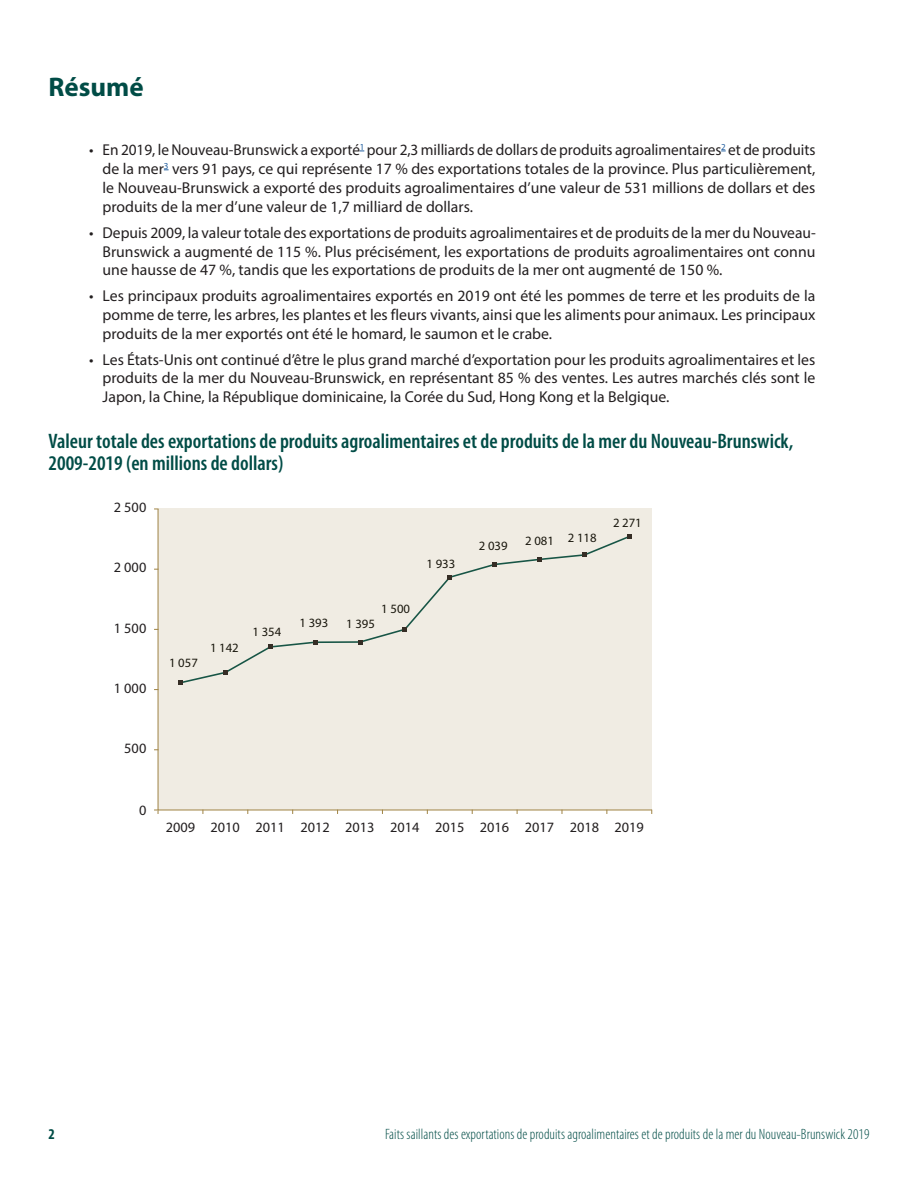
<style>
.page{position:relative;width:918px;height:1188px;background:#fff}
.page>*{position:absolute;margin:0;border:0;box-sizing:border-box;transform-origin:0 0}
.Entête_1_verte{font:700 27px "Myriad Pro";color:#004c46}
.entête_2_verte{font:600 condensed 21px/22.5px "Myriad Pro";color:#004c46}
.t1{font:15.75px/18.9px "Myriad Pro";color:#231f20;text-align:justify}
.t2{font:300 condensed 15px "Myriad Pro";letter-spacing:.005em;color:#004c46}
.t3{font:700 condensed 15px "Myriad Pro";color:#004c46}
.t4{font:14.25px "Myriad Pro";color:#231f20}
.t5{font:12.75px "Myriad Pro";color:#030505}
</style>
<div class="page">
<hr style="left:158px;top:810px;width:494px;height:1px;background:#9f8344">
<div style="left:158px;top:509px;width:494px;height:301px;background:#f0ece3"></div>
<p class="Entête_1_verte" style="left:49px;top:69px;width:97px">Résumé</p>
<p class="t1" style="left:103px;top:140px;width:714px;text-indent:-14px">• En 2019, le Nouveau-Brunswick a exporté<sup>1</sup> pour 2,3 milliards de dollars de produits agroalimentaires<sup>2</sup> et de produits de la mer<sup>3</sup> vers 91 pays, ce qui représente 17 % des exportations totales de la province. Plus particulièrement, le Nouveau-Brunswick a exporté des produits agroalimentaires d’une valeur de 531 millions de dollars et des produits de la mer d’une valeur de 1,7 milliard de dollars.</p>
<p class="t1" style="left:103px;top:223px;width:715px;text-indent:-14px">• Depuis 2009, la valeur totale des exportations de produits agroalimentaires et de produits de la mer du Nouveau-Brunswick a augmenté de 115 %. Plus précisément, les exportations de produits agroalimentaires ont connu une hausse de 47 %, tandis que les exportations de produits de la mer ont augmenté de 150 %.</p>
<p class="t1" style="left:103px;top:286px;width:714px;text-indent:-14px">• Les principaux produits agroalimentaires exportés en 2019 ont été les pommes de terre et les produits de la pomme de terre, les arbres, les plantes et les fleurs vivants, ainsi que les aliments pour animaux. Les principaux produits de la mer exportés ont été le homard, le saumon et le crabe.</p>
<p class="t1" style="left:103px;top:350px;width:714px;text-indent:-14px">• Les États-Unis ont continué d’être le plus grand marché d’exportation pour les produits agroalimentaires et les produits de la mer du Nouveau-Brunswick, en représentant 85 % des ventes. Les autres marchés clés sont le Japon, la Chine, la République dominicaine, la Corée du Sud, Hong Kong et la Belgique.</p>
<p class="entête_2_verte" style="left:49px;top:429px;width:746px">Valeur totale des exportations de produits agroalimentaires et de produits de la mer du Nouveau-Brunswick,<br>2009-2019 (en millions de dollars)</p>
<p class="t4" style="left:114px;top:499px;width:34px">2 500</p>
<p class="t4" style="left:114px;top:559px;width:34px">2 000</p>
<p class="t4" style="left:114px;top:619px;width:34px">1 500</p>
<p class="t4" style="left:114px;top:679px;width:34px">1 000</p>
<p class="t4" style="left:124px;top:739px;width:24px">500</p>
<p class="t5" style="left:169px;top:655px;width:30px">1 057</p>
<p class="t5" style="left:210px;top:640px;width:30px">1 142</p>
<p class="t5" style="left:252px;top:624px;width:30px">1 354</p>
<p class="t5" style="left:300px;top:615px;width:30px">1 393</p>
<p class="t5" style="left:346px;top:616px;width:30px">1 395</p>
<p class="t5" style="left:381px;top:600px;width:30px">1 500</p>
<p class="t5" style="left:426px;top:556px;width:30px">1 933</p>
<p class="t5" style="left:479px;top:537px;width:30px">2 039</p>
<p class="t5" style="left:525px;top:531px;width:73px">2 081 2 118</p>
<p class="t5" style="left:613px;top:515px;width:30px">2 271</p>
<p class="t4" style="left:139px;top:801px;width:9px">0</p>
<p class="t4" style="left:166px;top:818px;width:480px">2009 2010 2011 2012 2013 2014 2015 2016 2017 2018 2019</p>
<p class="t3" style="left:49px;top:1124px;width:8px">2</p>
<p class="t2" style="left:385px;top:1125px;width:486px">Faits saillants des exportations de produits agroalimentaires et de produits de la mer du Nouveau-Brunswick 2019</p>
</div>
